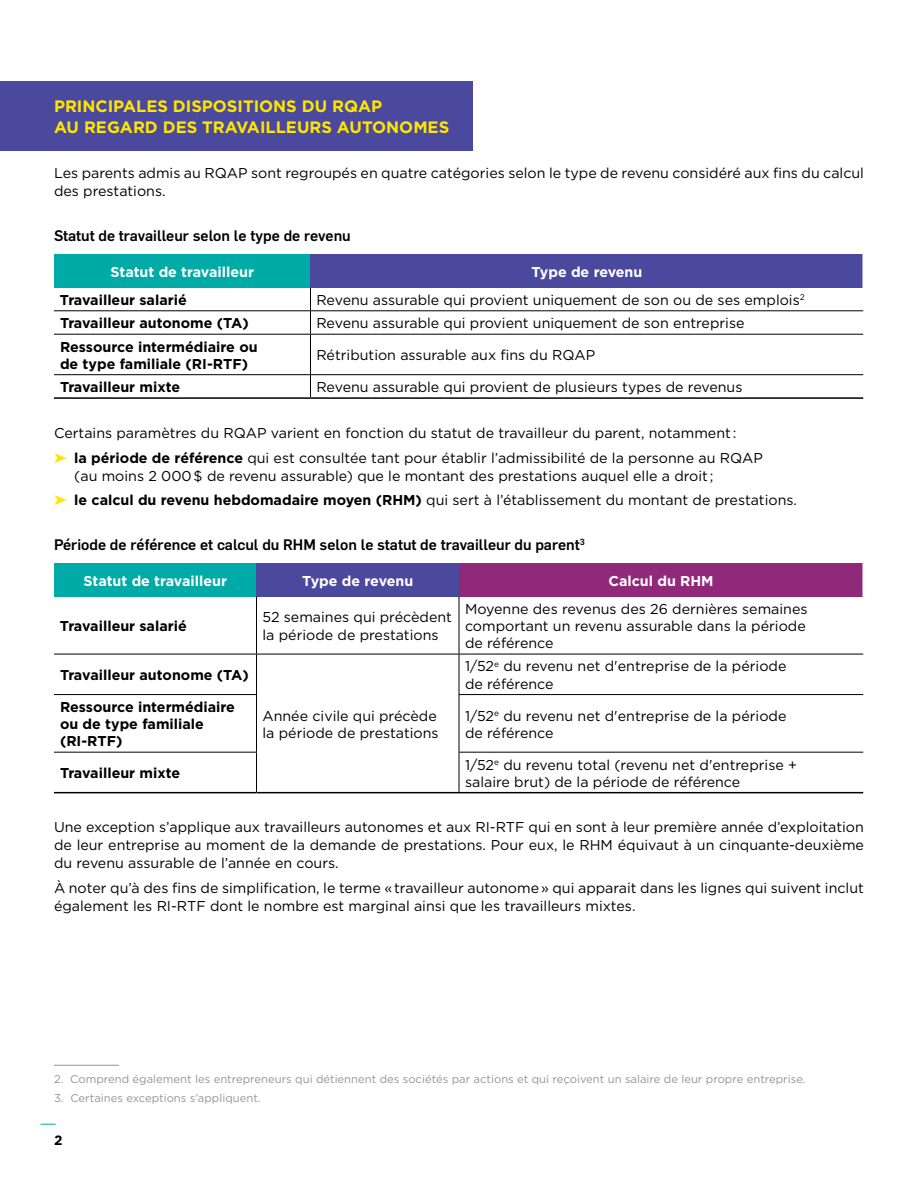
<style>
.page{position:relative;width:918px;height:1188px;background:#fff}
.page>*{position:absolute;margin:0;border:0;box-sizing:border-box;transform-origin:0 0}
.t1{font:700 16.5px/21px "Gotham";color:#ffe600}
.t2{font:500 15px "Flama";color:#000}
.t3{font:14.25px/17.1px "Gotham";color:#000}
.t4{font:700 14.25px/17.1px "Gotham";color:#000}
.t5{font:700 14.25px "Gotham";color:#fff}
.t6{font:700 13.5px "Gotham";color:#000}
.t7{font:11.25px "Gotham";color:#939598}
.s1{color:#ffe600}
.s2{font-weight:700}
</style>
<div class="page">
<svg style="left:40px;top:1124px;width:16px;height:1px"></svg>
<div style="left:0;top:81px;width:472px;height:69px;background:#4b499e"></div>
<div style="left:54px;top:254px;width:256px;height:34px;background:#00aaa6"></div>
<div style="left:310px;top:254px;width:553px;height:34px;background:#4b499e"></div>
<hr style="left:862px;top:254px;width:2px;height:34px;background:#fff">
<hr style="left:54px;top:310px;width:256px;height:1px;background:#000">
<hr style="left:310px;top:310px;width:553px;height:1px;background:#000">
<hr style="left:54px;top:334px;width:256px;height:1px;background:#000">
<hr style="left:310px;top:334px;width:553px;height:1px;background:#000">
<hr style="left:54px;top:374px;width:256px;height:1px;background:#000">
<hr style="left:310px;top:374px;width:553px;height:1px;background:#000">
<svg style="left:310px;top:288px;width:1px;height:46px"></svg>
<hr style="left:310px;top:335px;width:1px;height:39px;background:#000">
<svg style="left:310px;top:375px;width:1px;height:22px"></svg>
<hr style="left:54px;top:397px;width:256px;height:2px;background:#000">
<hr style="left:310px;top:397px;width:553px;height:2px;background:#000">
<div style="left:54px;top:563px;width:202px;height:34px;background:#00aaa6"></div>
<div style="left:256px;top:563px;width:203px;height:34px;background:#4b499e"></div>
<div style="left:459px;top:563px;width:404px;height:34px;background:#91297b"></div>
<hr style="left:862px;top:563px;width:2px;height:34px;background:#fff">
<hr style="left:54px;top:654px;width:202px;height:1px;background:#000">
<hr style="left:256px;top:654px;width:203px;height:1px;background:#000">
<hr style="left:459px;top:654px;width:404px;height:1px;background:#000">
<hr style="left:54px;top:694px;width:203px;height:1px;background:#000">
<hr style="left:459px;top:694px;width:404px;height:1px;background:#000">
<hr style="left:54px;top:752px;width:203px;height:1px;background:#000">
<hr style="left:459px;top:752px;width:404px;height:1px;background:#000">
<hr style="left:256px;top:597px;width:1px;height:57px;background:#000">
<hr style="left:256px;top:654px;width:1px;height:40px;background:#000">
<hr style="left:256px;top:695px;width:1px;height:57px;background:#000">
<hr style="left:256px;top:753px;width:1px;height:39px;background:#000">
<hr style="left:54px;top:792px;width:202px;height:1px;background:#000">
<hr style="left:256px;top:792px;width:203px;height:1px;background:#000">
<hr style="left:459px;top:792px;width:404px;height:1px;background:#000">
<hr style="left:459px;top:597px;width:1px;height:57px;background:#000">
<hr style="left:459px;top:654px;width:1px;height:40px;background:#000">
<hr style="left:459px;top:695px;width:1px;height:57px;background:#000">
<hr style="left:459px;top:753px;width:1px;height:39px;background:#000">
<hr style="left:54px;top:1065px;width:65px;height:1px;background:#939598">
<p class="t1" style="left:54px;top:96px;width:397px">PRINCIPALES DISPOSITIONS DU RQAP<br>AU REGARD DES TRAVAILLEURS AUTONOMES</p>
<p class="t3" style="left:54px;top:164px;width:812px;line-height:18px">Les parents admis au RQAP sont regroupés en quatre catégories selon le type de revenu considéré aux fins du calcul des prestations.</p>
<p class="t2" style="left:54px;top:225px;width:298px">Statut de travailleur selon le type de revenu</p>
<p class="t5" style="left:110px;top:262px;width:145px">Statut de travailleur</p>
<p class="t5" style="left:531px;top:262px;width:113px">Type de revenu</p>
<p class="t4" style="left:60px;top:291px;width:128px">Travailleur salarié</p>
<p class="t3" style="left:316px;top:291px;width:490px">Revenu assurable qui provient uniquement de son ou de ses emplois<sup>2</sup></p>
<p class="t4" style="left:60px;top:315px;width:190px">Travailleur autonome (TA)</p>
<p class="t3" style="left:316px;top:314px;width:430px">Revenu assurable qui provient uniquement de son entreprise</p>
<p class="t4" style="left:60px;top:338px;width:199px">Ressource intermédiaire ou de type familiale (RI-RTF)</p>
<p class="t3" style="left:316px;top:346px;width:280px">Rétribution assurable aux fins du RQAP</p>
<p class="t4" style="left:60px;top:378px;width:122px">Travailleur mixte</p>
<p class="t3" style="left:316px;top:378px;width:427px">Revenu assurable qui provient de plusieurs types de revenus</p>
<p class="t3" style="left:54px;top:420px;width:710px;line-height:24.8px">Certains paramètres du RQAP varient en fonction du statut de travailleur du parent, notamment :<br><span class="s1">➤</span> <span class="s2">la période de référence</span> qui est consultée tant pour établir l’admissibilité de la personne au RQAP</p>
<p class="t3" style="left:54px;top:463px;width:745px;line-height:24.8px;text-indent:20px">(au moins 2 000 $ de revenu assurable) que le montant des prestations auquel elle a droit ;<br><span class="s1">➤</span> <span class="s2">le calcul du revenu hebdomadaire moyen (RHM)</span> qui sert à l’établissement du montant de prestations.</p>
<p class="t2" style="left:54px;top:534px;width:532px">Période de référence et calcul du RHM selon le statut de travailleur du parent<sup>3</sup></p>
<p class="t5" style="left:83px;top:571px;width:145px">Statut de travailleur</p>
<p class="t5" style="left:302px;top:571px;width:113px">Type de revenu</p>
<p class="t5" style="left:609px;top:571px;width:107px">Calcul du RHM</p>
<p class="t4" style="left:60px;top:617px;width:128px">Travailleur salarié</p>
<p class="t3" style="left:263px;top:609px;width:191px">52 semaines qui précèdent la période de prestations</p>
<p class="t3" style="left:465px;top:600px;width:344px">Moyenne des revenus des 26 dernières semaines comportant un revenu assurable dans la période de référence</p>
<p class="t4" style="left:60px;top:666px;width:190px">Travailleur autonome (TA)</p>
<p class="t3" style="left:263px;top:707px;width:178px">Année civile qui précède la période de prestations</p>
<p class="t3" style="left:465px;top:658px;width:323px">1/52<sup>e</sup> du revenu net d'entreprise de la période de référence</p>
<p class="t4" style="left:60px;top:698px;width:177px">Ressource intermédiaire ou de type familiale (RI-RTF)</p>
<p class="t3" style="left:465px;top:707px;width:323px">1/52<sup>e</sup> du revenu net d'entreprise de la période de référence</p>
<p class="t4" style="left:60px;top:764px;width:122px">Travailleur mixte</p>
<p class="t3" style="left:465px;top:756px;width:334px">1/52<sup>e</sup> du revenu total (revenu net d'entreprise + salaire brut) de la période de référence</p>
<p class="t3" style="left:54px;top:818px;width:811px;line-height:18px;text-align:justify">Une exception s’applique aux travailleurs autonomes et aux RI-RTF qui en sont à leur première année d’exploitation de leur entreprise au moment de la demande de prestations. Pour eux, le RHM équivaut à un cinquante-deuxième du revenu assurable de l’année en cours.</p>
<p class="t3" style="left:54px;top:879px;width:811px;line-height:18px">À noter qu’à des fins de simplification, le terme « travailleur autonome » qui apparait dans les lignes qui suivent inclut également les RI-RTF dont le nombre est marginal ainsi que les travailleurs mixtes.</p>
<p class="t7" style="left:54px;top:1071px;width:753px">2. Comprend également les entrepreneurs qui détiennent des sociétés par actions et qui reçoivent un salaire de leur propre entreprise.</p>
<p class="t7" style="left:54px;top:1091px;width:208px">3. Certaines exceptions s’appliquent.</p>
<p class="t6" style="left:54px;top:1131px;width:10px">2</p>
</div>
